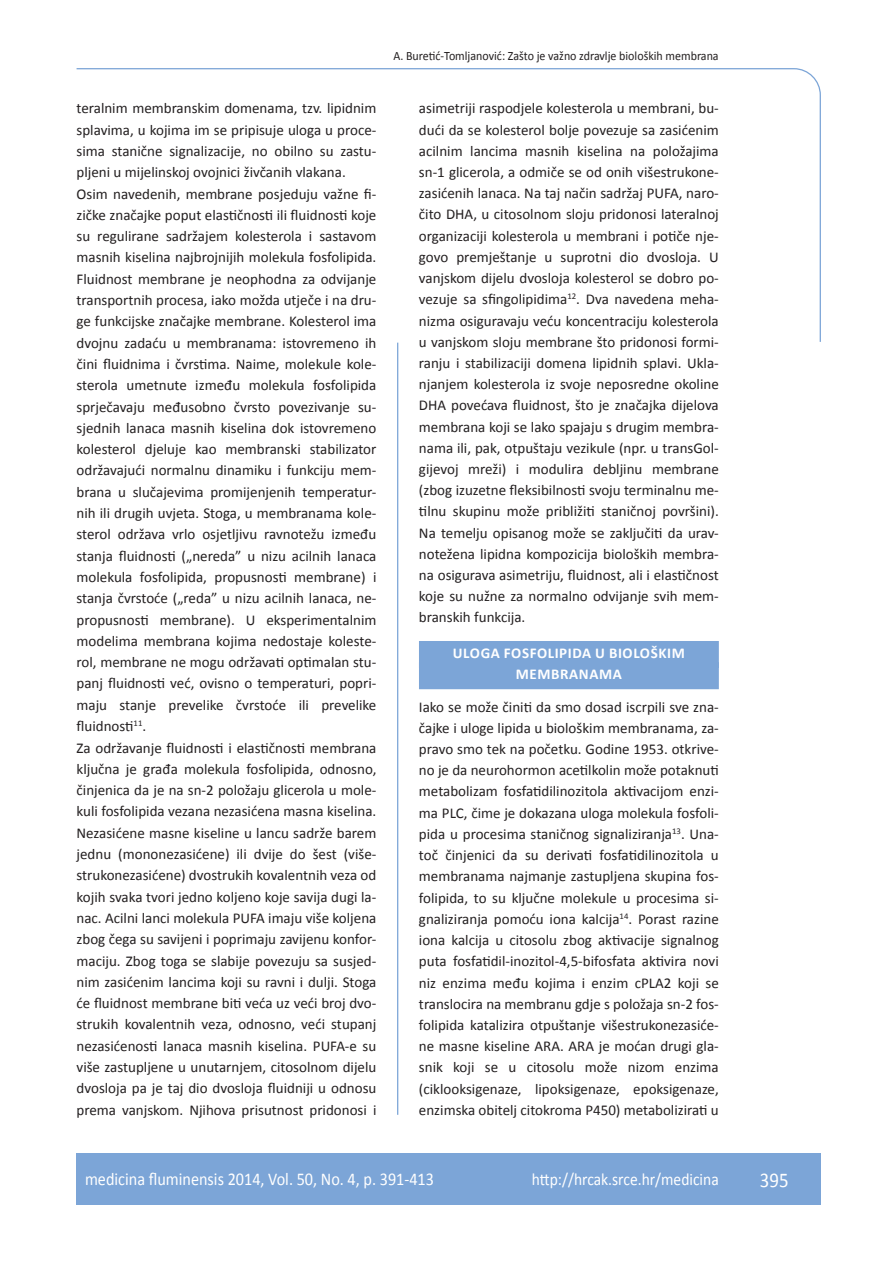
<style>
.page{position:relative;width:889px;height:1268px;background:#fff}
.page>*{position:absolute;margin:0;border:0;box-sizing:border-box;transform-origin:0 0}
.t1{font:21px "Calibri";color:#fff;scale:.9 1}
.t2{font:18px "Calibri";color:#fff;scale:.9 1}
.t3{font:17.25px "Calibri";color:#fff;scale:.9 1}
.t4{font:15px/21.3px "Calibri";color:#231f20;text-align:justify}
.t5{font:700 15px/21.1px "Calibri";letter-spacing:.04em;color:#fff;text-align:center}
.t6{font:12.75px "Calibri";color:#231f20;scale:.94 1}
</style>
<div class="page">
<svg style="left:76px;top:68px;width:745px;height:275px"></svg>
<hr style="left:397px;top:342px;width:1px;height:772px;background:#7ca5d7">
<div style="left:77px;top:1152px;width:744px;height:51px;background:#7ca5d7"></div>
<div style="left:419px;top:641px;width:300px;height:27px;background:#7ca5d7"></div>
<div style="left:419px;top:662px;width:300px;height:27px;background:#7ca5d7"></div>
<p class="t6" style="left:393px;top:47px;width:347px">A. Buretić-Tomljanović: Zašto je važno zdravlje bioloških membrana</p>
<p class="t4" style="left:77px;top:97px;width:301px;text-align:left">teralnim membranskim domenama, tzv. lipidnim splavima, u kojima im se pripisuje uloga u proce&shy;sima stanične signalizacije, no obilno su zastu&shy;pljeni u mijelinskoj ovojnici živčanih vlakana.<br>Osim navedenih, membrane posjeduju važne fi&shy;zičke značajke poput elastičnosti ili fluidnosti koje su regulirane sadržajem kolesterola i sastavom masnih kiselina najbrojnijih molekula fosfolipida.<br>Fluidnost membrane je neophodna za odvijanje transportnih procesa, iako možda utječe i na dru&shy;ge funkcijske značajke membrane. Kolesterol ima dvojnu zadaću u membranama: istovremeno ih čini fluidnima i čvrstima. Naime, molekule kole&shy;sterola umetnute između molekula fosfolipida sprječavaju međusobno čvrsto povezivanje su&shy;sjednih lanaca masnih kiselina dok istovremeno kolesterol djeluje kao membranski stabilizator održavajući normalnu dinamiku i funkciju mem&shy;brana u slučajevima promijenjenih temperatur&shy;nih ili drugih uvjeta. Stoga, u membranama kole&shy;sterol održava vrlo osjetljivu ravnotežu između stanja fluidnosti („nereda” u nizu acilnih lanaca molekula fosfolipida, propusnosti membrane) i stanja čvrstoće („reda” u nizu acilnih lanaca, ne&shy;propusnosti membrane). U eksperimentalnim modelima membrana kojima nedostaje koleste&shy;rol, membrane ne mogu održavati optimalan stu&shy;panj fluidnosti već, ovisno o temperaturi, popri&shy;maju stanje prevelike čvrstoće ili prevelike fluidnosti<sup>11</sup>.<br>Za održavanje fluidnosti i elastičnosti membrana ključna je građa molekula fosfolipida, odnosno, činjenica da je na sn-2 položaju glicerola u mole&shy;kuli fosfolipida vezana nezasićena masna kiselina.<br>Nezasićene masne kiseline u lancu sadrže barem jednu (mononezasićene) ili dvije do šest (više&shy;strukonezasićene) dvostrukih kovalentnih veza od kojih svaka tvori jedno koljeno koje savija dugi la&shy;nac. Acilni lanci molekula PUFA imaju više koljena zbog čega su savijeni i poprimaju zavijenu konfor&shy;maciju. Zbog toga se slabije povezuju sa susjed&shy;nim zasićenim lancima koji su ravni i dulji. Stoga će fluidnost membrane biti veća uz veći broj dvo&shy;strukih kovalentnih veza, odnosno, veći stupanj nezasićenosti lanaca masnih kiselina. PUFA-e su više zastupljene u unutarnjem, citosolnom dijelu dvosloja pa je taj dio dvosloja fluidniji u odnosu prema vanjskom. Njihova prisutnost pridonosi i</p>
<p class="t4" style="left:419px;top:97px;width:301px">asimetriji raspodjele kolesterola u membrani, bu&shy;dući da se kolesterol bolje povezuje sa zasićenim acilnim lancima masnih kiselina na položajima sn-1 glicerola, a odmiče se od onih višestrukone&shy;zasićenih lanaca. Na taj način sadržaj PUFA, naro&shy;čito DHA, u citosolnom sloju pridonosi lateralnoj organizaciji kolesterola u membrani i potiče nje&shy;govo premještanje u suprotni dio dvosloja. U vanjskom dijelu dvosloja kolesterol se dobro po&shy;vezuje sa sfingolipidima<sup>12</sup>. Dva navedena meha&shy;nizma osiguravaju veću koncentraciju kolesterola u vanjskom sloju membrane što pridonosi formi&shy;ranju i stabilizaciji domena lipidnih splavi. Ukla&shy;njanjem kolesterola iz svoje neposredne okoline DHA povećava fluidnost, što je značajka dijelova membrana koji se lako spajaju s drugim membra&shy;nama ili, pak, otpuštaju vezikule (npr. u transGol&shy;gijevoj mreži) i modulira debljinu membrane (zbog izuzetne fleksibilnosti svoju terminalnu me&shy;tilnu skupinu može približiti staničnoj površini).<br>Na temelju opisanog može se zaključiti da urav&shy;notežena lipidna kompozicija bioloških membra&shy;na osigurava asimetriju, fluidnost, ali i elastičnost koje su nužne za normalno odvijanje svih mem&shy;branskih funkcija.</p>
<p class="t5" style="left:453px;top:641px;width:233px">ULOGA FOSFOLIPIDA U BIOLOŠKIM<br>MEMBRANAMA</p>
<p class="t4" style="left:419px;top:695px;width:301px">Iako se može činiti da smo dosad iscrpili sve zna&shy;čajke i uloge lipida u biološkim membranama, za&shy;pravo smo tek na početku. Godine 1953. otkrive&shy;no je da neurohormon acetilkolin može potaknuti metabolizam fosfatidilinozitola aktivacijom enzi&shy;ma PLC, čime je dokazana uloga molekula fosfoli&shy;pida u procesima staničnog signaliziranja<sup>13</sup>. Una&shy;toč činjenici da su derivati fosfatidilinozitola u membranama najmanje zastupljena skupina fos&shy;folipida, to su ključne molekule u procesima si&shy;gnaliziranja pomoću iona kalcija<sup>14</sup>. Porast razine iona kalcija u citosolu zbog aktivacije signalnog puta fosfatidil-inozitol-4,5-bifosfata aktivira novi niz enzima među kojima i enzim cPLA2 koji se translocira na membranu gdje s položaja sn-2 fos&shy;folipida katalizira otpuštanje višestrukonezasiće&shy;ne masne kiseline ARA. ARA je moćan drugi gla&shy;snik koji se u citosolu može nizom enzima (ciklooksigenaze, lipoksigenaze, epoksigenaze, enzimska obitelj citokroma P450) metabolizirati u</p>
<p class="t2" style="left:85px;top:1167px;width:389px">medicina fluminensis 2014, Vol. 50, No. 4, p. 391-413</p>
<p class="t3" style="left:532px;top:1168px;width:209px">http://hrcak.srce.hr/medicina</p>
<h1 class="t1" style="left:760px;top:1166px;width:33px">395</h1>
</div>
